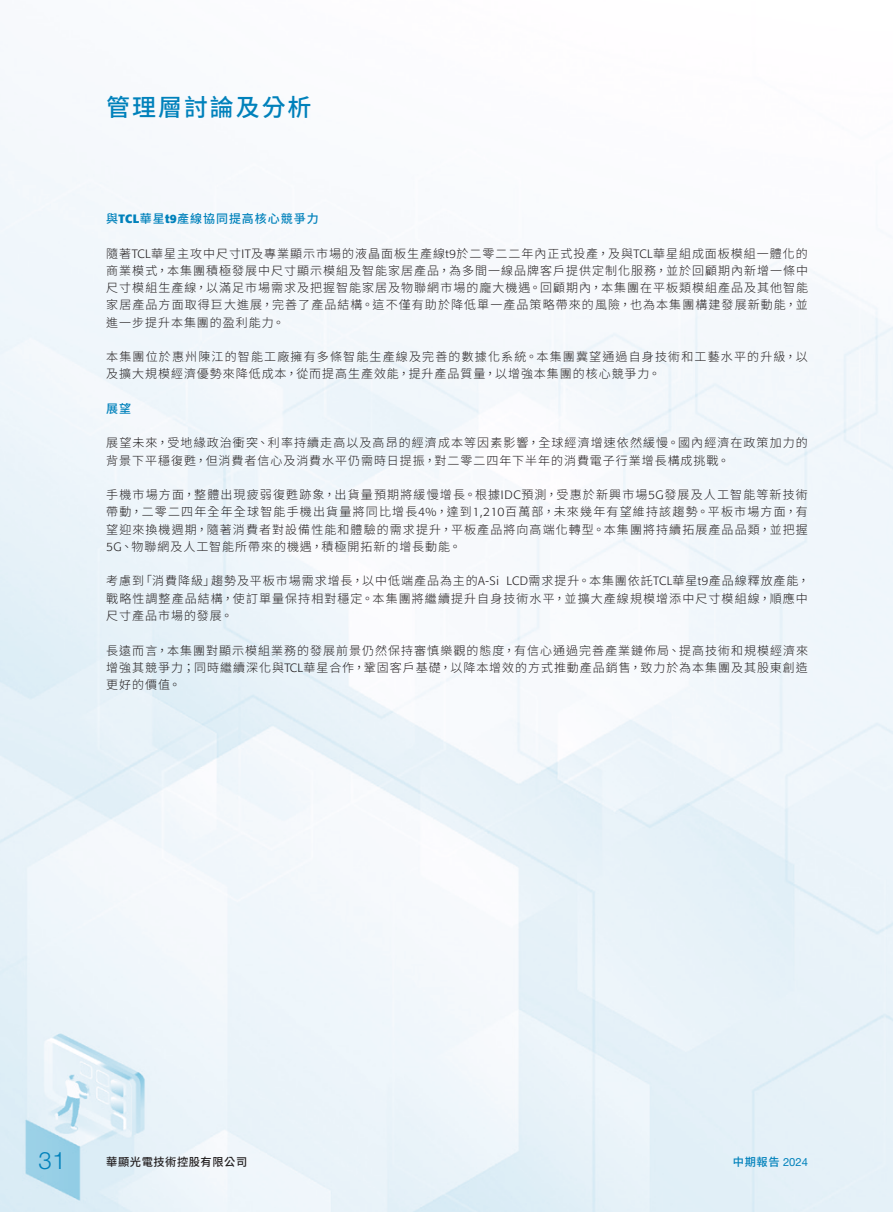
<style>
.page{position:relative;width:893px;height:1212px;background:#fff}
.page>*{position:absolute;margin:0;border:0;box-sizing:border-box;transform-origin:0 0}
.t1{font:500 24px "Source Han Sans TC";letter-spacing:.08em;color:#0081bb}
.t2{font:300 24px "Helvetica Neue LT Std";color:#0081bb}
.Body_Text{font:300 12px/17.2px "Source Han Sans TC";letter-spacing:.08em;color:#231f20;text-align:justify}
.Heading_2{font:500 12px "Source Han Sans TC";letter-spacing:.08em;color:#0081bb}
.Heading_1{font:500 12px "Source Han Sans TC";color:#0081bb}
.t3{font:500 11.25px "Source Han Sans TC";letter-spacing:.05em;color:#231f20}
.t4{font:500 11.25px "Source Han Sans TC";color:#0081bb}
.s1{font-family:"Formata";font-weight:700}
.s2{font-family:"Formata"}
.s3{font-family:"Helvetica Neue LT Std";font-weight:400}
</style>
<div class="page">
<h1 class="t1" style="left:106px;top:94px;width:207px">管理層討論及分析</h1>
<p class="Heading_2" style="left:106px;top:212px;width:214px">與<span class="s1">TCL</span>華星<span class="s1">t9</span>產線協同提高核心競爭力</p>
<p class="Body_Text" style="left:106px;top:245px;width:703px">隨著<span class="s2">TCL</span>華星主攻中尺寸<span class="s2">IT</span>及專業顯示市場的液晶面板生產線<span class="s2">t9</span>於二零二二年內正式投產，及與<span class="s2">TCL</span>華星組成面板模組一體化的商業模式，本集團積極發展中尺寸顯示模組及智能家居產品，為多間一線品牌客戶提供定制化服務，並於回顧期內新增一條中尺寸模組生產線，以滿足市場需求及把握智能家居及物聯網市場的龐大機遇。回顧期內，本集團在平板類模組產品及其他智能家居產品方面取得巨大進展，完善了產品結構。這不僅有助於降低單一產品策略帶來的風險，也為本集團構建發展新動能，並進一步提升本集團的盈利能力。</p>
<p class="Body_Text" style="left:106px;top:348px;width:703px">本集團位於惠州陳江的智能工廠擁有多條智能生產線及完善的數據化系統。本集團冀望通過自身技術和工藝水平的升級，以及擴大規模經濟優勢來降低成本，從而提高生產效能，提升產品質量，以增強本集團的核心競爭力。</p>
<p class="Heading_1" style="left:106px;top:402px;width:26px">展望</p>
<p class="Body_Text" style="left:106px;top:435px;width:703px">展望未來，受地緣政治衝突、利率持續走高以及高昂的經濟成本等因素影響，全球經濟增速依然緩慢。國內經濟在政策加力的背景下平穩復甦，但消費者信心及消費水平仍需時日提振，對二零二四年下半年的消費電子行業增長構成挑戰。</p>
<p class="Body_Text" style="left:106px;top:486px;width:703px">手機市場方面，整體出現疲弱復甦跡象，出貨量預期將緩慢增長。根據<span class="s2">IDC</span>預測，受惠於新興市場<span class="s2">5G</span>發展及人工智能等新技術帶動，二零二四年全年全球智能手機出貨量將同比增長<span class="s2">4%</span>，達到<span class="s2">1,210</span>百萬部，未來幾年有望維持該趨勢。平板市場方面，有望迎來換機週期，隨著消費者對設備性能和體驗的需求提升，平板產品將向高端化轉型。本集團將持續拓展產品品類，並把握<span class="s2">5</span> 、<span class="s2">G</span> 物聯網及人工智能所帶來的機遇，積極開拓新的增長動能。</p>
<p class="Body_Text" style="left:507px;top:573px;width:304px"><span class="s2">LCD</span>需求提升。本集團依託<span class="s2">TCL</span>華星<span class="s2">t9</span>產品線釋放產能，</p>
<p class="Body_Text" style="left:140px;top:573px;width:77px">「消費降級」</p>
<p class="Body_Text" style="left:211px;top:573px;width:289px">趨勢及平板市場需求增長，以中低端產品為主的<span class="s2">A-Si</span></p>
<p class="Body_Text" style="left:106px;top:573px;width:703px;text-align:left">考慮到<br>戰略性調整產品結構，使訂單量保持相對穩定。本集團將繼續提升自身技術水平，並擴大產線規模增添中尺寸模組線，順應中尺寸產品市場的發展。</p>
<p class="Body_Text" style="left:106px;top:642px;width:703px">長遠而言，本集團對顯示模組業務的發展前景仍然保持審慎樂觀的態度，有信心通過完善產業鏈佈局、提高技術和規模經濟來增強其競爭力；同時繼續深化與<span class="s2">TCL</span>華星合作，鞏固客戶基礎，以降本增效的方式推動產品銷售，致力於為本集團及其股東創造更好的價值。</p>
<h1 class="t2" style="left:38px;top:1145px;width:29px">31</h1>
<p class="t3" style="left:106px;top:1155px;width:142px">華顯光電技術控股有限公司</p>
<p class="t4" style="left:733px;top:1155px;width:76px">中期報告 <span class="s3">2024</span></p>
</div>
